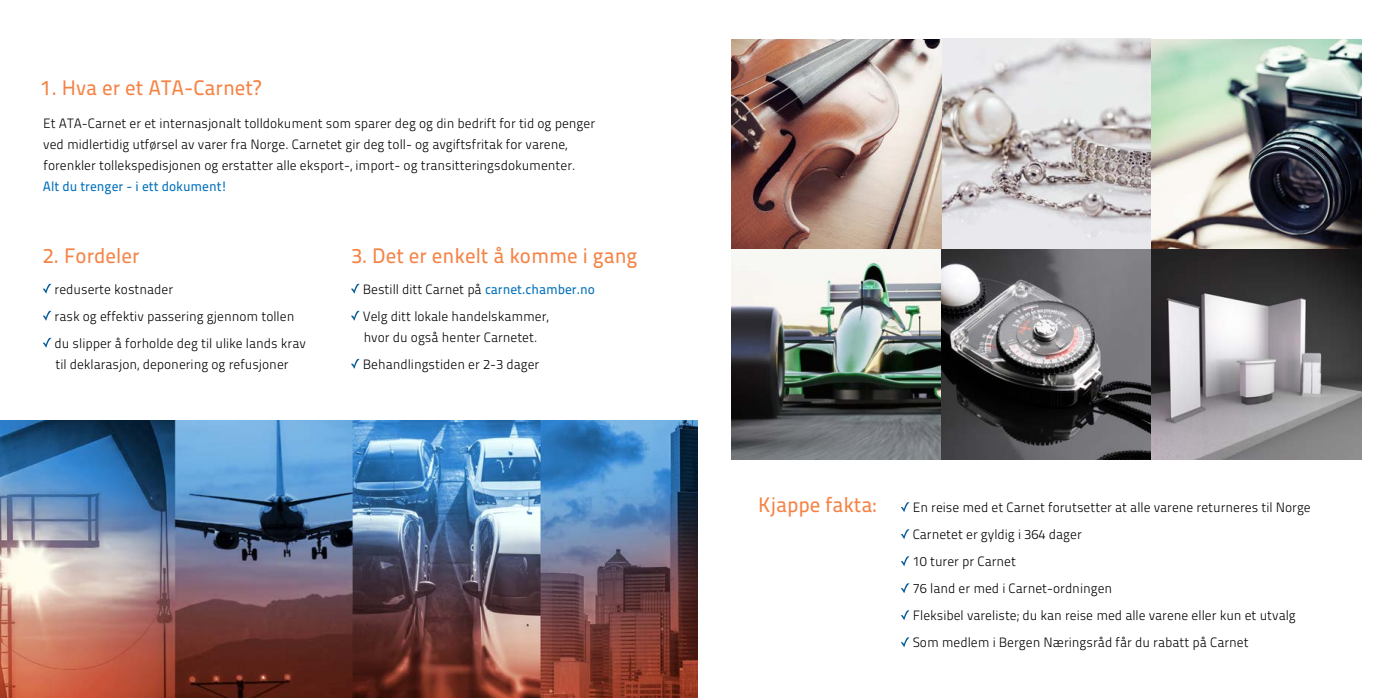
<style>
.page{position:relative;width:1395px;height:698px;background:#fff}
.page>*{position:absolute;margin:0;border:0;box-sizing:border-box;transform-origin:0 0}
.t1{font:21px "Titillium Maps 26 L 500 wt";color:#f58345}
.t2{font:13.5px/27px "Titillium Maps 26 L 250 wt";color:#000}
.t3{font:13.5px "Titillium Maps 26 L 500 wt";color:#0070bb}
.s1{font-family:"Titillium Maps 26 L 500 wt";color:#0070bb}
</style>
<div class="page">
<img style="left:940px;top:38px;width:211px;height:211px">
<img style="left:0;top:420px;width:697px;height:277px">
<svg style="left:351px;top:283px;width:9px;height:11px"></svg>
<svg style="left:351px;top:310px;width:9px;height:11px"></svg>
<svg style="left:351px;top:358px;width:9px;height:11px"></svg>
<svg style="left:43px;top:283px;width:8px;height:11px"></svg>
<svg style="left:43px;top:310px;width:8px;height:11px"></svg>
<svg style="left:43px;top:337px;width:8px;height:11px"></svg>
<svg style="left:901px;top:502px;width:8px;height:10px"></svg>
<svg style="left:901px;top:529px;width:8px;height:10px"></svg>
<svg style="left:901px;top:556px;width:8px;height:10px"></svg>
<svg style="left:901px;top:583px;width:8px;height:10px"></svg>
<svg style="left:901px;top:610px;width:8px;height:10px"></svg>
<svg style="left:901px;top:637px;width:8px;height:10px"></svg>
<img style="left:731px;top:39px;width:210px;height:210px">
<img style="left:731px;top:249px;width:210px;height:210px">
<img style="left:1151px;top:39px;width:210px;height:210px">
<svg style="left:941px;top:249px;width:210px;height:210px"></svg>
<svg style="left:1151px;top:249px;width:210px;height:210px"></svg>
<h1 class="t1" style="left:41px;top:71px;width:222px">1. Hva er et ATA-Carnet?</h1>
<p class="t2" style="left:43px;top:112px;width:553px;line-height:21px">Et ATA-Carnet er et internasjonalt tolldokument som sparer deg og din bedrift for tid og penger ved midlertidig utførsel av varer fra Norge. Carnetet gir deg toll- og avgiftsfritak for varene, forenkler tollekspedisjonen og erstatter alle eksport-, import- og transitteringsdokumenter.</p>
<p class="t3" style="left:43px;top:176px;width:186px">Alt du trenger - i ett dokument!</p>
<h1 class="t1" style="left:43px;top:239px;width:98px">2. Fordeler</h1>
<h1 class="t1" style="left:351px;top:239px;width:288px">3. Det er enkelt å komme i gang</h1>
<p class="t2" style="left:363px;top:274px;width:233px">Bestill ditt Carnet på <span class="s1">carnet.chamber.no<br></span>Velg ditt lokale handelskammer,</p>
<p class="t2" style="left:363px;top:322px;width:178px">hvor du også henter Carnetet.<br>Behandlingstiden er 2-3 dager</p>
<p class="t2" style="left:55px;top:274px;width:253px">reduserte kostnader<br>rask og effektiv passering gjennom tollen du slipper å forholde deg til ulike lands krav</p>
<p class="t2" style="left:55px;top:349px;width:235px">til deklarasjon, deponering og refusjoner</p>
<h1 class="t1" style="left:758px;top:488px;width:120px">Kjappe fakta:</h1>
<p class="t2" style="left:912px;top:493px;width:400px">En reise med et Carnet forutsetter at alle varene returneres til Norge Carnetet er gyldig i 364 dager<br>10 turer pr Carnet<br>76 land er med i Carnet-ordningen<br>Fleksibel vareliste; du kan reise med alle varene eller kun et utvalg Som medlem i Bergen Næringsråd får du rabatt på Carnet</p>
</div>
